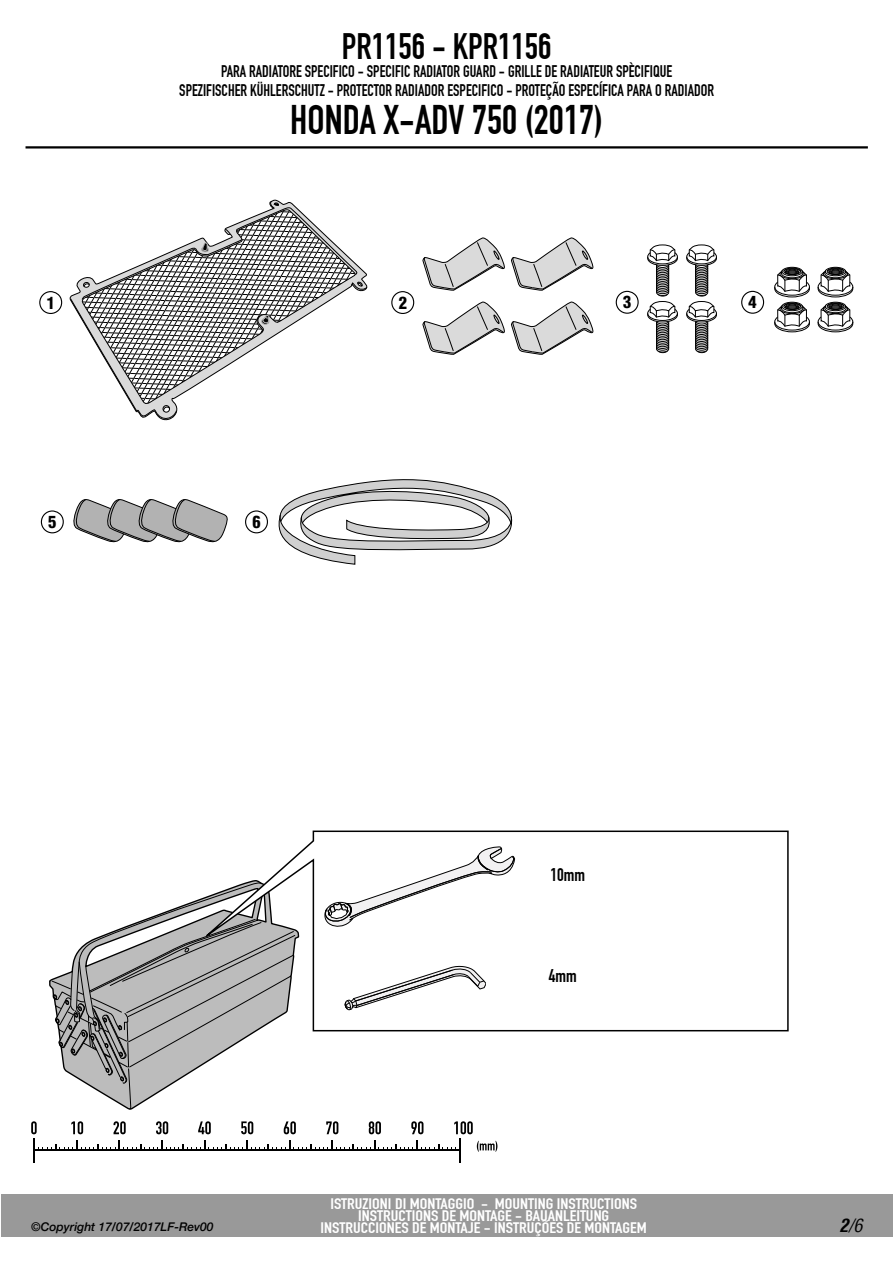
<style>
.page{position:relative;width:893px;height:1263px;background:#fff}
.page>*{position:absolute;margin:0;border:0;box-sizing:border-box;transform-origin:0 0}
.t1{font:40.5px "DIN Engschrift Alternate";color:#000}
.t2{font:36px "DIN Engschrift Alternate";color:#000}
.t3{font:18px "DIN Engschrift Alternate";color:#000}
.t4{font:italic condensed 18px "Helvetica";color:#000}
.t5{font:16.5px/19.8px "DIN Engschrift Alternate";color:#000;text-align:center;scale:.95 1}
.t6{font:900 condensed 16.5px "Helvetica";color:#000}
.t7{font:15px/12px "DIN Engschrift Alternate";color:#fff;text-align:center;scale:1.2 1}
.t8{font:italic 500 12px "Helvetica Neue";color:#000}
.s1{font-weight:700}
</style>
<div class="page">
<div style="left:1px;top:1194px;width:891px;height:43px;background:#999"></div>
<hr style="left:26px;top:146px;width:841px;height:3px;background:#000">
<svg style="left:52px;top:904px;width:203px;height:205px"></svg>
<svg style="left:185px;top:830px;width:604px;height:202px"></svg>
<svg style="left:321px;top:845px;width:195px;height:86px"></svg>
<svg style="left:31px;top:1121px;width:466px;height:42px"></svg>
<svg style="left:344px;top:965px;width:141px;height:46px"></svg>
<div style="left:39px;top:291px;width:23px;height:23px;border:1px solid #000;border-radius:50%"></div>
<div style="left:741px;top:291px;width:23px;height:23px;border:1px solid #000;border-radius:50%"></div>
<div style="left:41px;top:510px;width:23px;height:23px;border:1px solid #000;border-radius:50%"></div>
<div style="left:245px;top:510px;width:23px;height:23px;border:1px solid #000;border-radius:50%"></div>
<div style="left:391px;top:291px;width:23px;height:23px;border:1px solid #000;border-radius:50%"></div>
<div style="left:615px;top:291px;width:23px;height:23px;border:1px solid #000;border-radius:50%"></div>
<svg style="left:73px;top:499px;width:155px;height:44px"></svg>
<svg style="left:278px;top:479px;width:235px;height:86px"></svg>
<svg style="left:70px;top:201px;width:297px;height:220px"></svg>
<svg style="left:422px;top:237px;width:83px;height:54px"></svg>
<svg style="left:511px;top:237px;width:82px;height:54px"></svg>
<svg style="left:422px;top:301px;width:83px;height:54px"></svg>
<svg style="left:511px;top:301px;width:82px;height:54px"></svg>
<svg style="left:647px;top:244px;width:31px;height:109px"></svg>
<svg style="left:686px;top:244px;width:31px;height:109px"></svg>
<svg style="left:774px;top:267px;width:35px;height:65px"></svg>
<svg style="left:817px;top:267px;width:36px;height:65px"></svg>
<h2 class="t2" style="left:342px;top:27px;width:211px">PR1156 - KPR1156</h2>
<p class="t5" style="left:179px;top:61px;width:564px">PARA RADIATORE SPECIFICO - SPECIFIC RADIATOR GUARD - GRILLE DE RADIATEUR SPÈCIFIQUE<br>SPEZIFISCHER KÜHLERSCHUTZ - PROTECTOR RADIADOR ESPECIFICO - PROTEÇÃO ESPECÍFICA PARA O RADIADOR</p>
<h1 class="t1" style="left:290px;top:98px;width:314px">HONDA X-ADV 750 (2017)</h1>
<p class="t6" style="left:399px;top:296px;width:10px">2</p>
<p class="t6" style="left:623px;top:296px;width:10px">3</p>
<p class="t6" style="left:47px;top:296px;width:10px">1</p>
<p class="t6" style="left:748px;top:296px;width:10px">4</p>
<p class="t6" style="left:48px;top:515px;width:10px">5</p>
<p class="t6" style="left:252px;top:515px;width:10px">6</p>
<p class="t8" style="left:31px;top:1222px;width:184px">©Copyright 17/07/2017LF-Rev00</p>
<p class="t3" style="left:550px;top:865px;width:36px">10mm</p>
<p class="t3" style="left:549px;top:966px;width:30px">4mm</p>
<p class="t7" style="left:320px;top:1198px;width:273px">ISTRUZIONI DI MONTAGGIO - MOUNTING INSTRUCTIONS<br>INSTRUCTIONS DE MONTAGE - BAUANLEITUNG<br>INSTRUCCIONES DE MONTAJE - INSTRUÇÕES DE MONTAGEM</p>
<p class="t4" style="left:839px;top:1215px;width:25px"><span class="s1">2</span>/6</p>
</div>
